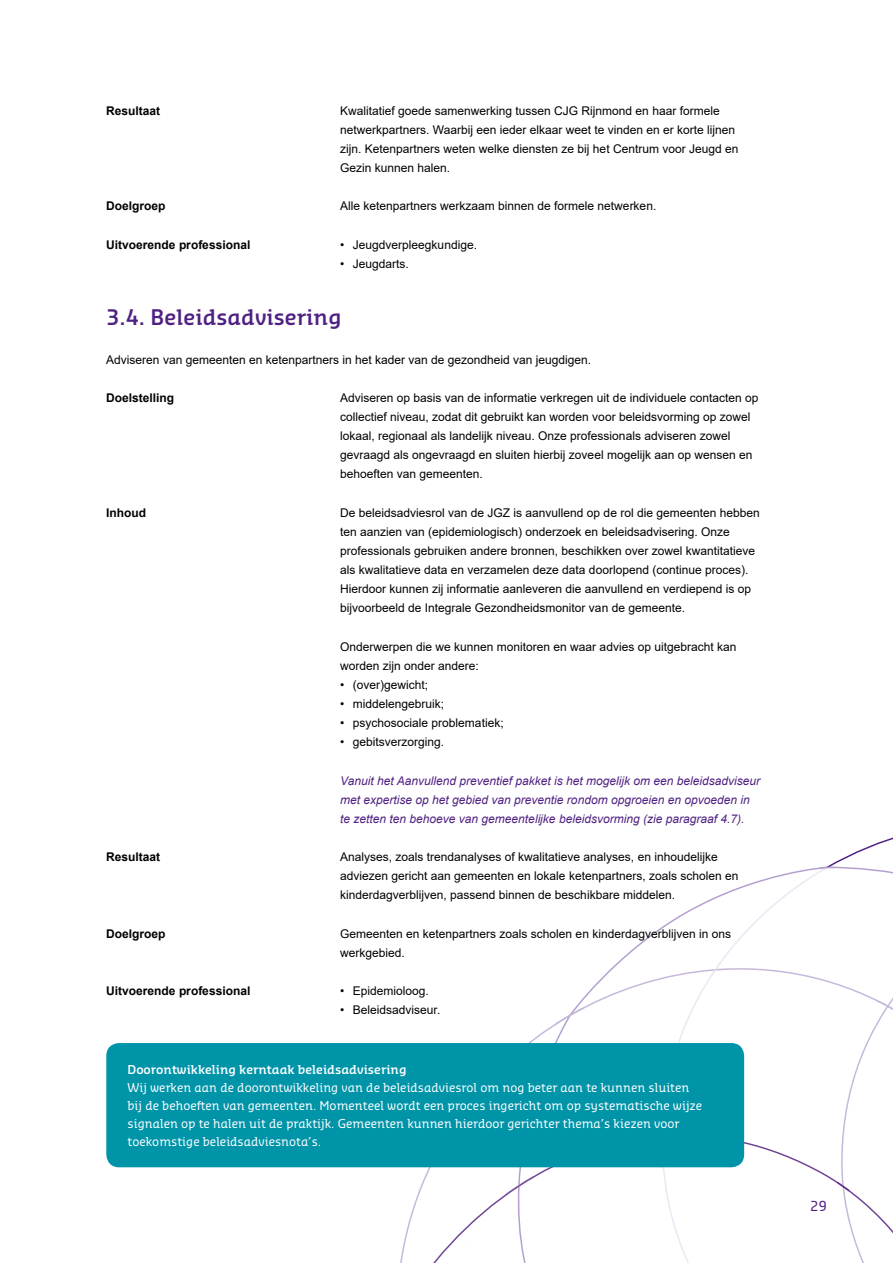
<style>
.page{position:relative;width:893px;height:1263px;background:#fff}
.page>*{position:absolute;margin:0;border:0;box-sizing:border-box;transform-origin:0 0}
.t1{font:600 21px "Sansa Slab Pro";color:#502182}
.t2{font:13.5px "Sansa Slab Pro";color:#502182}
.t3{font:12px/19.2px "Arial";color:#000}
.t4{font:12px/18px "Sansa Slab Pro";color:#fff}
.t5{font:italic 12px/19.2px "Arial";color:#502182}
.t6{font:700 12px "Arial";color:#000}
.t7{font:600 12px "Sansa Slab Pro";color:#fff}
</style>
<div class="page">
<svg style="left:395px;top:837px;width:498px;height:426px"></svg>
<div style="left:106px;top:1043px;width:638px;height:124px;background:#0094a9;border-radius:13px"></div>
<p class="t6" style="left:106px;top:102px;width:56px">Resultaat</p>
<p class="t3" style="left:340px;top:101px;width:400px">Kwalitatief goede samenwerking tussen CJG Rijnmond en haar formele netwerkpartners. Waarbij een ieder elkaar weet te vinden en er korte lijnen zijn. Ketenpartners weten welke diensten ze bij het Centrum voor Jeugd en Gezin kunnen halen.</p>
<p class="t6" style="left:106px;top:198px;width:61px">Doelgroep</p>
<p class="t3" style="left:340px;top:197px;width:318px">Alle ketenpartners werkzaam binnen de formele netwerken.</p>
<p class="t6" style="left:106px;top:236px;width:146px">Uitvoerende professional</p>
<p class="t3" style="left:340px;top:235px;width:138px">• Jeugdverpleegkundige.</p>
<p class="t3" style="left:340px;top:254px;width:70px">• Jeugdarts.</p>
<h1 class="t1" style="left:106px;top:304px;width:237px">3.4. Beleidsadvisering</h1>
<p class="t3" style="left:106px;top:350px;width:486px">Adviseren van gemeenten en ketenpartners in het kader van de gezondheid van jeugdigen.</p>
<p class="t6" style="left:106px;top:389px;width:70px">Doelstelling</p>
<p class="t3" style="left:340px;top:388px;width:420px">Adviseren op basis van de informatie verkregen uit de individuele contacten op collectief niveau, zodat dit gebruikt kan worden voor beleidsvorming op zowel lokaal, regionaal als landelijk niveau. Onze professionals adviseren zowel gevraagd als ongevraagd en sluiten hierbij zoveel mogelijk aan op wensen en behoeften van gemeenten.</p>
<p class="t6" style="left:106px;top:504px;width:41px">Inhoud</p>
<p class="t3" style="left:340px;top:503px;width:421px">De beleidsadviesrol van de JGZ is aanvullend op de rol die gemeenten hebben ten aanzien van (epidemiologisch) onderzoek en beleidsadvisering. Onze professionals gebruiken andere bronnen, beschikken over zowel kwantitatieve als kwalitatieve data en verzamelen deze data doorlopend (continue proces).<br>Hierdoor kunnen zij informatie aanleveren die aanvullend en verdiepend is op bijvoorbeeld de Integrale Gezondheidsmonitor van de gemeente.</p>
<p class="t3" style="left:340px;top:637px;width:398px">Onderwerpen die we kunnen monitoren en waar advies op uitgebracht kan worden zijn onder andere:</p>
<p class="t3" style="left:340px;top:675px;width:90px">• (over)gewicht;</p>
<p class="t3" style="left:340px;top:694px;width:106px">• middelengebruik;</p>
<p class="t3" style="left:340px;top:713px;width:165px">• psychosociale problematiek;</p>
<p class="t3" style="left:340px;top:732px;width:106px">• gebitsverzorging.</p>
<p class="t5" style="left:340px;top:771px;width:421px">Vanuit het Aanvullend preventief pakket is het mogelijk om een beleidsadviseur met expertise op het gebied van preventie rondom opgroeien en opvoeden in te zetten ten behoeve van gemeentelijke beleidsvorming (zie paragraaf 4.7).</p>
<p class="t6" style="left:106px;top:848px;width:56px">Resultaat</p>
<p class="t3" style="left:340px;top:847px;width:400px">Analyses, zoals trendanalyses of kwalitatieve analyses, en inhoudelijke adviezen gericht aan gemeenten en lokale ketenpartners, zoals scholen en kinderdagverblijven, passend binnen de beschikbare middelen.</p>
<p class="t6" style="left:106px;top:925px;width:61px">Doelgroep</p>
<p class="t3" style="left:340px;top:924px;width:392px">Gemeenten en ketenpartners zoals scholen en kinderdagverblijven in ons werkgebied.</p>
<p class="t6" style="left:106px;top:982px;width:146px">Uitvoerende professional</p>
<p class="t3" style="left:340px;top:981px;width:90px">• Epidemioloog.</p>
<p class="t3" style="left:340px;top:1000px;width:102px">• Beleidsadviseur.</p>
<p class="t7" style="left:128px;top:1062px;width:280px">Doorontwikkeling kerntaak beleidsadvisering</p>
<p class="t4" style="left:128px;top:1078px;width:576px">Wij werken aan de doorontwikkeling van de beleidsadviesrol om nog beter aan te kunnen sluiten bij de behoeften van gemeenten. Momenteel wordt een proces ingericht om op systematische wijze signalen op te halen uit de praktijk. Gemeenten kunnen hierdoor gerichter thema’s kiezen voor toekomstige beleidsadviesnota’s.</p>
<p class="t2" style="left:810px;top:1197px;width:18px">29</p>
</div>
